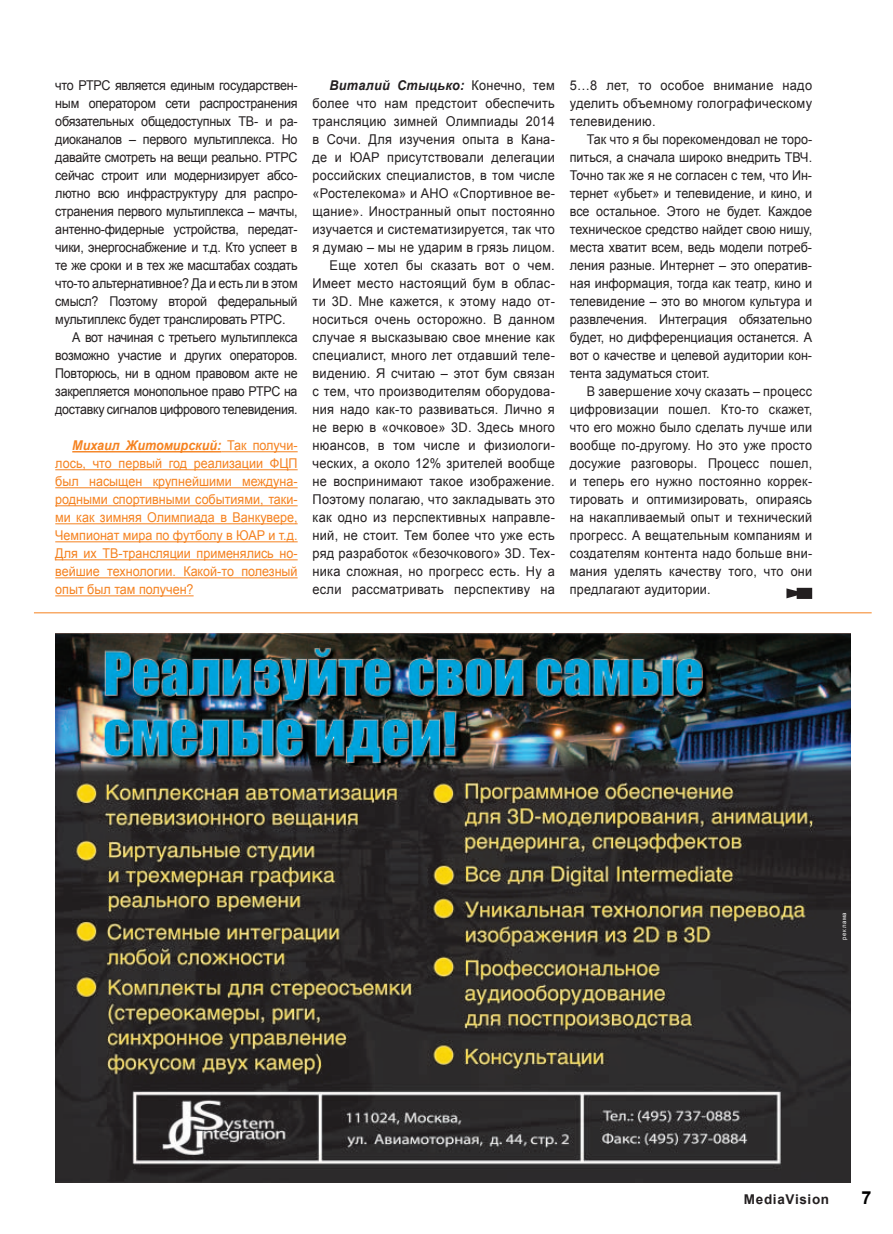
<style>
.page{position:relative;width:893px;height:1234px;background:#fff}
.page>*{position:absolute;margin:0;border:0;box-sizing:border-box;transform-origin:0 0}
.t1{font:700 18px "Arial";color:#000}
.t2{font:13.5px/18px "Arial";letter-spacing:.01em;color:#231f20;text-align:right;scale:.94 1}
.t3{font:13.5px/18px "Arial";letter-spacing:.01em;color:#231f20;text-align:justify;scale:.93 1}
.t4{font:13.5px "Arial";letter-spacing:-.02em;color:#231f20;scale:.93 1}
.t5{font:13.5px/18px "Arial";color:#f58220;text-align:justify;scale:.93 1}
.t6{font:13.5px "Arial";letter-spacing:-.02em;color:#231f20;scale:.92 1}
.t7{font:13.5px/18px "Arial";letter-spacing:.01em;color:#231f20;text-align:justify;scale:.95 1}
.t8{font:700 13.5px "Arial";letter-spacing:.05em;color:#231f20}
.t9{font:6px "Arial";letter-spacing:.1em;color:#fff}
.s1{font-weight:700;font-style:italic}
</style>
<div class="page">
<hr style="left:72px;top:451px;width:149px;height:1px;background:#f58220">
<hr style="left:221px;top:451px;width:77px;height:1px;background:#f58220">
<hr style="left:55px;top:469px;width:243px;height:1px;background:#f58220">
<hr style="left:55px;top:487px;width:243px;height:1px;background:#f58220">
<hr style="left:55px;top:505px;width:243px;height:1px;background:#f58220">
<hr style="left:55px;top:523px;width:243px;height:1px;background:#f58220">
<hr style="left:55px;top:541px;width:243px;height:1px;background:#f58220">
<hr style="left:55px;top:559px;width:243px;height:1px;background:#f58220">
<hr style="left:55px;top:577px;width:243px;height:1px;background:#f58220">
<hr style="left:55px;top:595px;width:139px;height:1px;background:#f58220">
<svg style="left:786px;top:587px;width:26px;height:12px"></svg>
<img style="left:56px;top:633px;width:795px;height:549px">
<hr style="left:34px;top:612px;width:838px;height:1px;background:#f58220">
<p class="t4" style="left:55px;top:76px;width:262px">что РТРС является единым государствен-</p>
<p class="t4" style="left:55px;top:94px;width:262px">ным оператором сети распространения</p>
<p class="t4" style="left:55px;top:112px;width:262px">обязательных общедоступных ТВ- и ра-</p>
<p class="t4" style="left:55px;top:130px;width:262px">диоканалов – первого мультиплекса. Но</p>
<p class="t4" style="left:55px;top:148px;width:262px">давайте смотреть на вещи реально. РТРС</p>
<p class="t4" style="left:55px;top:166px;width:262px">сейчас строит или модернизирует абсо-</p>
<p class="t4" style="left:55px;top:184px;width:262px">лютно всю инфраструктуру для распро-</p>
<p class="t4" style="left:55px;top:202px;width:262px">странения первого мультиплекса – мачты,</p>
<p class="t4" style="left:55px;top:220px;width:262px">антенно-фидерные устройства, передат-</p>
<p class="t4" style="left:55px;top:238px;width:262px">чики, энергоснабжение и т.д. Кто успеет в</p>
<p class="t4" style="left:55px;top:256px;width:262px">те же сроки и в тех же масштабах создать</p>
<p class="t4" style="left:55px;top:274px;width:262px">что-то альтернативное? Да и есть ли в этом</p>
<p class="t4" style="left:55px;top:292px;width:262px">смысл? Поэтому второй федеральный</p>
<p class="t4" style="left:55px;top:310px;width:249px">мультиплекс будет транслировать РТРС.</p>
<p class="t6" style="left:72px;top:328px;width:246px">А вот начиная с третьего мультиплекса</p>
<p class="t6" style="left:55px;top:346px;width:265px">возможно участие и других операторов.</p>
<p class="t6" style="left:55px;top:364px;width:265px">Повторюсь, ни в одном правовом акте не</p>
<p class="t6" style="left:55px;top:382px;width:265px">закрепляется монопольное право РТРС на</p>
<p class="t6" style="left:55px;top:400px;width:265px">доставку сигналов цифрового телевидения.</p>
<p class="t5" style="left:55px;top:436px;width:262px;text-indent:17px"><span class="s1">Михаил Житомирский:</span> Так получи&shy;лось, что первый год реализации ФЦП был насыщен крупнейшими междуна&shy;родными спортивными событиями, таки&shy;ми как зимняя Олимпиада в Ванкувере, Чемпионат мира по футболу в ЮАР и т.д.<br>Для их ТВ-трансляции применялись но&shy;вейшие технологии. Какой-то полезный опыт был там получен?</p>
<p class="t2" style="left:313px;top:76px;width:259px"><span class="s1">Виталий Стыцько:</span> Конечно, тем более что нам предстоит обеспечить трансляцию зимней Олимпиады 2014 в Сочи. Для изучения опыта в Кана&shy;де и ЮАР присутствовали делегации российских специалистов, в том числе «Ростелекома» и АНО «Спортивное ве&shy;щание». Иностранный опыт постоянно изучается и систематизируется, так что я думаю – мы не ударим в грязь лицом.<br>Еще хотел бы сказать вот о чем.<br>Имеет место настоящий бум в облас&shy;ти 3D. Мне кажется, к этому надо от&shy;носиться очень осторожно. В данном случае я высказываю свое мнение как специалист, много лет отдавший теле&shy;видению. Я считаю – этот бум связан с тем, что производителям оборудова&shy;ния надо как-то развиваться. Лично я не верю в «очковое» 3D. Здесь много нюансов, в том числе и физиологи&shy;ческих, а около 12% зрителей вообще не воспринимают такое изображение.<br>Поэтому полагаю, что закладывать это как одно из перспективных направле&shy;ний, не стоит. Тем более что уже есть ряд разработок «безочкового» 3D. Тех&shy;ника сложная, но прогресс есть. Ну а если рассматривать перспективу на</p>
<p class="t7" style="left:570px;top:76px;width:257px">5…8 лет, то особое внимание надо уделить объемному голографическому телевидению.</p>
<p class="t3" style="left:570px;top:130px;width:262px;text-indent:17px">Так что я бы порекомендовал не торо&shy;питься, а сначала широко внедрить ТВЧ.<br>Точно так же я не согласен с тем, что Ин&shy;тернет «убьет» и телевидение, и кино, и все остальное. Этого не будет. Каждое техническое средство найдет свою нишу, места хватит всем, ведь модели потреб&shy;ления разные. Интернет – это оператив&shy;ная информация, тогда как театр, кино и телевидение – это во многом культура и развлечения. Интеграция обязательно будет, но дифференциация останется. А вот о качестве и целевой аудитории кон&shy;тента задуматься стоит.</p>
<p class="t3" style="left:570px;top:382px;width:262px;text-indent:17px">В завершение хочу сказать – процесс цифровизации пошел. Кто-то скажет, что его можно было сделать лучше или вообще по-другому. Но это уже просто досужие разговоры. Процесс пошел, и теперь его нужно постоянно коррек&shy;тировать и оптимизировать, опираясь на накапливаемый опыт и технический прогресс. А вещательным компаниям и создателям контента надо больше вни&shy;мания уделять качеству того, что они предлагают аудитории.</p>
<p class="t9" style="left:840px;top:939px;width:29px;rotate:-90deg">реклама</p>
<p class="t8" style="left:744px;top:1190px;width:87px">MediaVision</p>
<h1 class="t1" style="left:862px;top:1185px;width:12px">7</h1>
</div>
